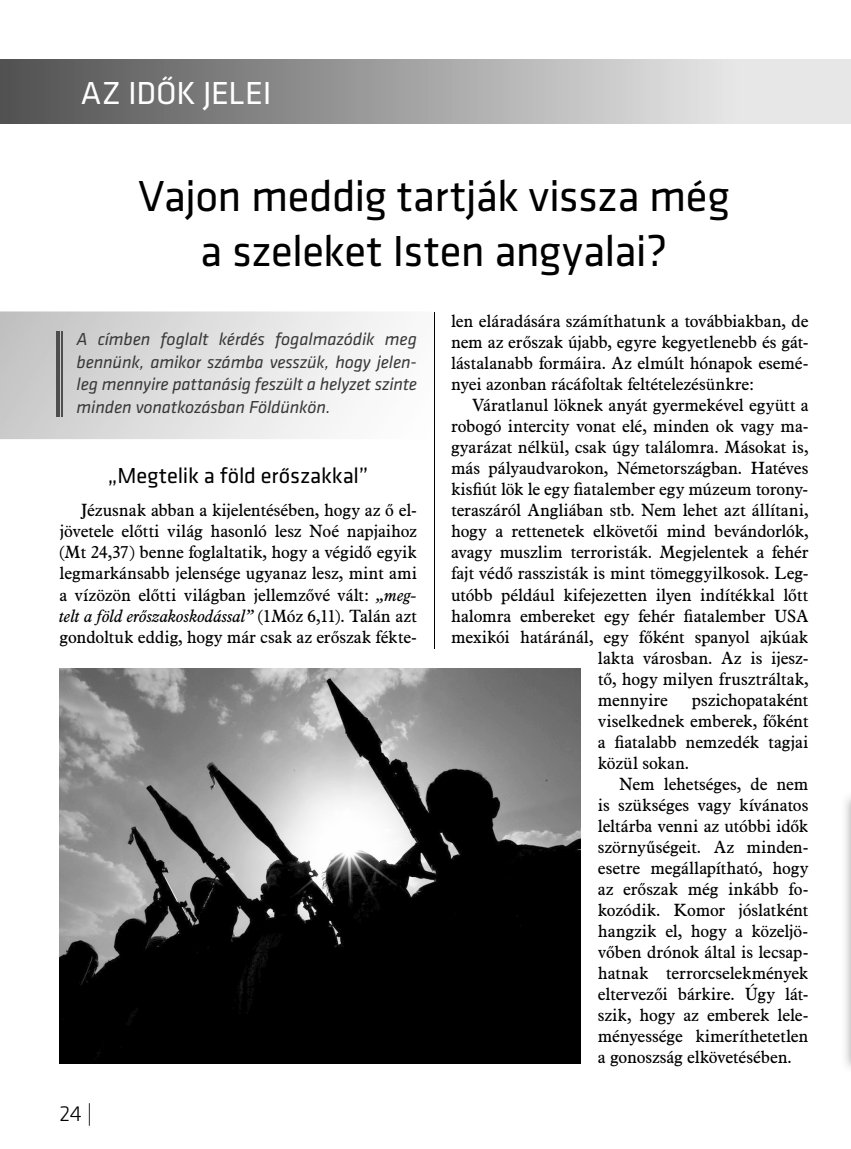
<style>
.page{position:relative;width:851px;height:1149px;background:#fff}
.page>*{position:absolute;margin:0;border:0;box-sizing:border-box;transform-origin:0 0}
.t1{font:45px/55.5px "Klavika CH";letter-spacing:-.015em;color:#000;text-align:center}
.t2{font:33px "Klavika CH";letter-spacing:-.01em;color:#fff}
.t3{font:22.5px "Klavika CH";letter-spacing:-.005em;color:#000}
.t4{font:300 22.5px "Klavika CH";color:#000}
.t5{font:italic 18px/22.5px "Klavika CH";letter-spacing:-.01em;color:#383838;text-align:justify}
.t6{font:17.25px/21px "Aldine 721 BT";letter-spacing:-.005em;color:#000;text-align:justify}
.s1{font-style:italic}
</style>
<div class="page">
<svg style="left:0;top:311px;width:395px;height:128px"></svg>
<hr style="left:434px;top:312px;width:1px;height:336px;background:#000">
<hr style="left:850px;top:60px;width:1px;height:63px;background:#e7e7e7">
<div style="left:0;top:60px;width:850px;height:63px;background:linear-gradient(to right,#525252,#f8f8f8)"></div>
<img style="left:60px;top:668px;width:520px;height:395px">
<svg style="left:850px;top:800px;width:1px;height:263px"></svg>
<hr style="left:61px;top:331px;width:1px;height:85px;background:#4e4e4e">
<hr style="left:56px;top:331px;width:3px;height:85px;background:#4e4e4e">
<h2 class="t2" style="left:81px;top:71px;width:192px">AZ IDŐK JELEI</h2>
<h1 class="t1" style="left:138px;top:167px;width:593px">Vajon meddig tartják vissza még a szeleket Isten angyalai?</h1>
<p class="t5" style="left:77px;top:328px;width:342px">A címben foglalt kérdés fogalmazódik meg bennünk, amikor számba vesszük, hogy jelen&shy;leg mennyire pattanásig feszült a helyzet szinte minden vonatkozásban Földünkön.</p>
<h3 class="t3" style="left:108px;top:461px;width:262px">„Megtelik a föld erőszakkal”</h3>
<p class="t6" style="left:60px;top:499px;width:359px;text-indent:21px">Jézusnak abban a kijelentésében, hogy az ő el&shy;jövetele előtti világ hasonló lesz Noé napjaihoz (Mt 24,37) benne foglaltatik, hogy a végidő egyik legmarkánsabb jelensége ugyanaz lesz, mint ami a vízözön előtti világban jellemzővé vált: <span class="s1">„meg&shy;telt a föld erőszakoskodással”</span> (1Móz 6,11). Talán azt gondoltuk eddig, hogy már csak az erőszak fékte-</p>
<h3 class="t4" style="left:60px;top:1099px;width:34px">24 |</h3>
<p class="t6" style="left:451px;top:310px;width:359px">len eláradására számíthatunk a továbbiakban, de nem az erőszak újabb, egyre kegyetlenebb és gát&shy;lástalanabb formáira. Az elmúlt hónapok esemé&shy;nyei azonban rácáfoltak feltételezésünkre:</p>
<p class="t6" style="left:472px;top:394px;width:337px">Váratlanul löknek anyát gyermekével együtt a</p>
<p class="t6" style="left:451px;top:415px;width:359px">robogó intercity vonat elé, minden ok vagy ma-</p>
<p class="t6" style="left:451px;top:436px;width:359px">gyarázat nélkül, csak úgy találomra. Másokat is,</p>
<p class="t6" style="left:451px;top:457px;width:359px">más pályaudvarokon, Németországban. Hatéves</p>
<p class="t6" style="left:451px;top:478px;width:359px">kisfiút lök le egy fiatalember egy múzeum torony-</p>
<p class="t6" style="left:451px;top:499px;width:359px">teraszáról Angliában stb. Nem lehet azt állítani,</p>
<p class="t6" style="left:451px;top:520px;width:359px">hogy a rettenetek elkövetői mind bevándorlók,</p>
<p class="t6" style="left:451px;top:541px;width:359px">avagy muszlim terroristák. Megjelentek a fehér</p>
<p class="t6" style="left:451px;top:562px;width:359px">fajt védő rasszisták is mint tömeggyilkosok. Leg-</p>
<p class="t6" style="left:451px;top:583px;width:359px">utóbb például kifejezetten ilyen indítékkal lőtt</p>
<p class="t6" style="left:451px;top:604px;width:359px">halomra embereket egy fehér fiatalember USA</p>
<p class="t6" style="left:451px;top:625px;width:359px">mexikói határánál, egy főként spanyol ajkúak</p>
<p class="t6" style="left:598px;top:646px;width:212px">lakta városban. Az is ijesz-</p>
<p class="t6" style="left:598px;top:667px;width:212px">tő, hogy milyen frusztráltak,</p>
<p class="t6" style="left:598px;top:688px;width:71px">mennyire</p>
<p class="t6" style="left:598px;top:688px;width:212px;text-indent:94px">pszichopataként viselkednek emberek, főként a fiatalabb nemzedék tagjai közül sokan.</p>
<p class="t6" style="left:598px;top:772px;width:212px;text-indent:21px">Nem lehetséges, de nem is szükséges vagy kívánatos leltárba venni az utóbbi idők szörnyűségeit. Az minden&shy;esetre megállapítható, hogy az erőszak még inkább fo&shy;kozódik. Komor jóslatként hangzik el, hogy a közeljö&shy;vőben drónok által is lecsap&shy;hatnak terrorcselekmények eltervezői bárkire. Úgy lát&shy;szik, hogy az emberek lele&shy;ményessége kimeríthetetlen a gonoszság elkövetésében.</p>
</div>
